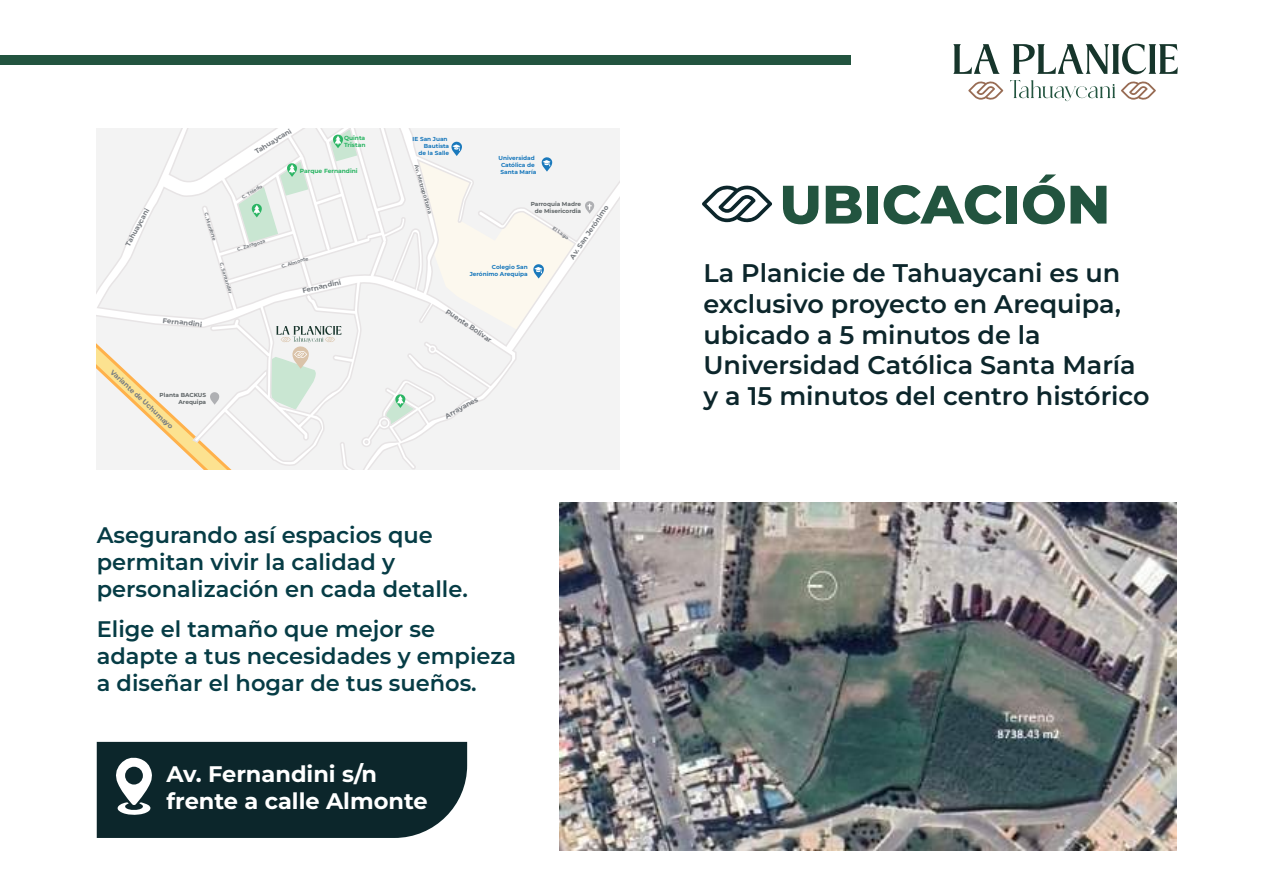
<style>
.page{position:relative;width:1263px;height:893px;background:#fff}
.page>*{position:absolute;margin:0;border:0;box-sizing:border-box;transform-origin:0 0}
.t1{font:800 54px "Montserrat";color:#22543f}
.t2{font:600 25.5px/30.6px "Montserrat";color:#0c262b}
.t3{font:600 22.5px/27px "Montserrat";color:#063c45}
.t4{font:700 22.5px/27px "Montserrat";color:#fff}
.t5{font:700 6.9px "Montserrat";color:#797d82}
.t6{font:700 6px/7.2px "Montserrat";color:#2bb564}
.t7{font:700 5.85px/6.9px "Montserrat";color:#1a79bc;text-align:right}
.t8{font:700 5.85px/6.9px "Montserrat";color:#616769;text-align:right}
.t9{font:700 5.55px "Montserrat";color:#797d82}
.t10{font:700 4.8px "Montserrat";color:#797d82}
</style>
<div class="page">
<svg style="left:1010px;top:80px;width:105px;height:21px"></svg>
<svg style="left:953px;top:44px;width:47px;height:30px"></svg>
<svg style="left:1013px;top:44px;width:165px;height:30px"></svg>
<svg style="left:968px;top:81px;width:35px;height:19px"></svg>
<svg style="left:1121px;top:81px;width:35px;height:19px"></svg>
<img style="left:560px;top:502px;width:616px;height:348px">
<svg style="left:97px;top:128px;width:522px;height:342px"></svg>
<svg style="left:384px;top:394px;width:32px;height:32px"></svg>
<svg style="left:235px;top:159px;width:75px;height:86px"></svg>
<svg style="left:328px;top:128px;width:32px;height:34px"></svg>
<svg style="left:415px;top:141px;width:161px;height:189px"></svg>
<svg style="left:585px;top:201px;width:9px;height:13px"></svg>
<svg style="left:97px;top:303px;width:270px;height:167px"></svg>
<div style="left:0;top:55px;width:850px;height:10px;background:#22543f"></div>
<div style="left:97px;top:742px;width:370px;height:96px;background:#0c262b"></div>
<svg style="left:702px;top:185px;width:70px;height:38px"></svg>
<p class="t5" style="left:123px;top:243px;width:43px;rotate:-61deg">Tahuaycani</p>
<p class="t10" style="left:209px;top:212px;width:31px;rotate:73deg">C. Monforte</p>
<p class="t5" style="left:253px;top:148px;width:43px;rotate:-31deg">Tahuaycani</p>
<p class="t10" style="left:241px;top:194px;width:24px;rotate:-31deg">C. Toledo</p>
<p class="t6" style="left:344px;top:134px;width:23px">Quinta<br>Tristan</p>
<p class="t7" style="left:413px;top:135px;width:38px">IE San Juan<br>Bautista<br>de la Salle</p>
<p class="t6" style="left:300px;top:167px;width:59px">Parque Fernandini</p>
<p class="t9" style="left:420px;top:164px;width:52px;rotate:74deg">Av. Metropolitana</p>
<p class="t10" style="left:236px;top:246px;width:31px;rotate:-17deg">C. Zaragoza</p>
<p class="t10" style="left:225px;top:262px;width:34px;rotate:73deg">C. Santander</p>
<p class="t10" style="left:281px;top:263px;width:29px;rotate:-17deg">C. Almonte</p>
<p class="t5" style="left:301px;top:286px;width:41px;rotate:-13deg">Fernandini</p>
<p class="t7" style="left:499px;top:154px;width:39px;text-align:center">Universidad<br>Católica de<br>Santa María</p>
<p class="t8" style="left:531px;top:200px;width:52px">Parroquia Madre de Misericordia</p>
<p class="t5" style="left:567px;top:255px;width:64px;rotate:-56deg">Av. San Jerónimo</p>
<p class="t10" style="left:555px;top:225px;width:20px;rotate:34deg">El Lago</p>
<p class="t7" style="left:470px;top:263px;width:59px">Colegio San<br>Jerónimo Arequipa</p>
<p class="t5" style="left:163px;top:315px;width:41px;rotate:6deg">Fernandini</p>
<p class="t5" style="left:449px;top:306px;width:55px;rotate:34deg">Puente Bolivar</p>
<p class="t5" style="left:115px;top:367px;width:84px;rotate:43deg">Variante de Uchumayo</p>
<p class="t8" style="left:159px;top:391px;width:48px">Planta BACKUS<br>Arequipa</p>
<p class="t5" style="left:443px;top:412px;width:38px;rotate:-29deg">Arrayanes</p>
<p class="t3" style="left:97px;top:520px;width:373px">Asegurando así espacios que permitan vivir la calidad y personalización en cada detalle.</p>
<p class="t3" style="left:97px;top:615px;width:421px">Elige el tamaño que mejor se adapte a tus necesidades y empieza a diseñar el hogar de tus sueños.</p>
<p class="t4" style="left:166px;top:760px;width:263px">Av. Fernandini s/n frente a calle Almonte</p>
<h1 class="t1" style="left:779px;top:165px;width:332px">UBICACIÓN</h1>
<p class="t2" style="left:703px;top:257px;width:448px">La Planicie de Tahuaycani es un exclusivo proyecto en Arequipa, ubicado a 5 minutos de la<br>Universidad Católica Santa María y a 15 minutos del centro histórico</p>
</div>
